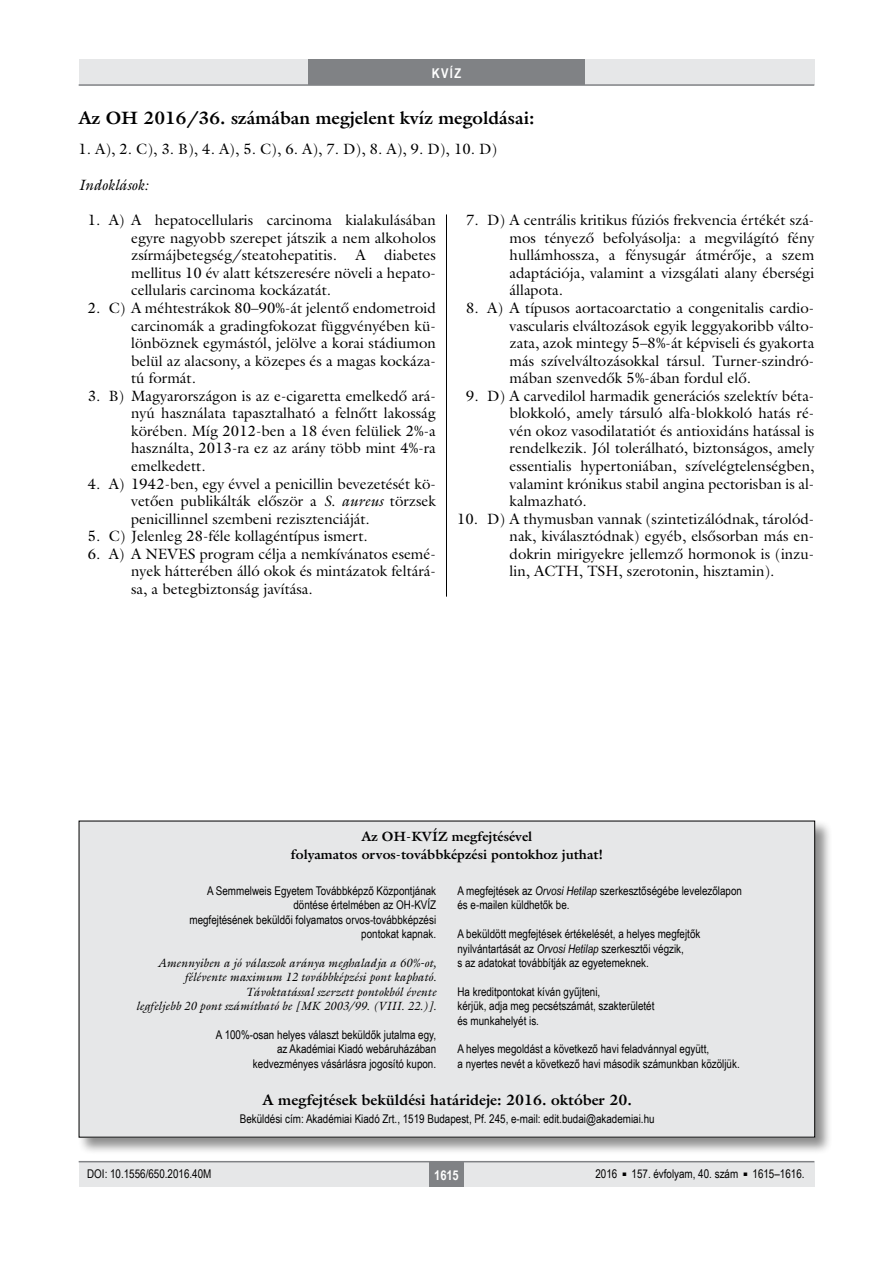
<style>
.page{position:relative;width:893px;height:1263px;background:#fff}
.page>*{position:absolute;margin:0;border:0;box-sizing:border-box;transform-origin:0 0}
.alcimbold{font:700 18px "Galliard Reg";color:#000}
.Body_tompa{font:15px/17.5px "Galliard Reg";color:#000;text-align:justify}
.Rendezvenyek{font:700 15px "Galliard Reg";color:#000}
.Body_tompa-2{font:italic 15px "Galliard Reg";color:#000}
.Rendezvenyek-2{font:700 13.5px/18px "Galliard Reg";color:#000;text-align:center}
.t1{font:700 13.5px "Arial Narrow";letter-spacing:.05em;color:#fff}
.Rendezvenyek-3{font:12px/14.4px "Arial Narrow";color:#000;text-align:right}
.Rendezvenyek-4{font:italic 12px/14.4px "Galliard Reg";color:#000;text-align:right}
.pagina{font:12px "Arial Narrow";color:#000}
.s1{font-style:italic}
</style>
<div class="page">
<div style="left:79px;top:1161px;width:735px;height:25px;background:#e6e7e8"></div>
<div style="left:429px;top:1161px;width:34px;height:25px;background:#808285"></div>
<hr style="left:79px;top:1161px;width:735px;height:1px;background:#808285">
<div style="left:79px;top:60px;width:735px;height:25px;background:#e6e7e8"></div>
<div style="left:308px;top:60px;width:277px;height:25px;background:#808285"></div>
<hr style="left:79px;top:84px;width:735px;height:2px;background:#808285">
<hr style="left:446px;top:214px;width:1px;height:383px;background:#000">
<div style="left:78px;top:820px;width:755px;height:335px;background:#000;opacity:.45"></div>
<div style="left:79px;top:821px;width:736px;height:316px;background:#e6e7e8"></div>
<p class="t1" style="left:432px;top:63px;width:31px">KVÍZ</p>
<p class="alcimbold" style="left:78px;top:106px;width:458px">Az OH 2016/36. számában megjelent kvíz megoldásai:</p>
<p class="Body_tompa" style="left:78px;top:139px;width:420px">1. A), 2. C), 3. B), 4. A), 5. C), 6. A), 7. D), 8. A), 9. D), 10. D)</p>
<p class="Body_tompa-2" style="left:78px;top:175px;width:71px">Indoklások:</p>
<p class="Body_tompa" style="left:131px;top:211px;width:306px;text-indent:-43px">1. A) A hepatocellularis carcinoma kialakulásában egyre nagyobb szerepet játszik a nem alkoholos zsírmájbetegség/steatohepatitis. A diabetes mellitus 10 év alatt kétszeresére növeli a hepato&shy;cellularis carcinoma kockázatát.</p>
<p class="Body_tompa" style="left:131px;top:299px;width:306px;text-indent:-43px">2. C) A méhtestrákok 80–90%-át jelentő endometroid carcinomák a gradingfokozat függvényében kü&shy;lönböznek egymástól, jelölve a korai stádiumon belül az alacsony, a közepes és a magas kockáza&shy;tú formát.</p>
<p class="Body_tompa" style="left:131px;top:387px;width:306px;text-indent:-43px">3. B) Magyarországon is az e-cigaretta emelkedő ará&shy;nyú használata tapasztalható a felnőtt lakosság körében. Míg 2012-ben a 18 éven felüliek 2%-a használta, 2013-ra ez az arány több mint 4%-ra emelkedett.</p>
<p class="Body_tompa" style="left:131px;top:474px;width:306px;text-indent:-43px">4. A) 1942-ben, egy évvel a penicillin bevezetését kö&shy;vetően publikálták először a <span class="s1">S. aureus</span> törzsek penicillinnel szembeni rezisztenciáját.</p>
<p class="Body_tompa" style="left:88px;top:527px;width:282px">5. C) Jelenleg 28-féle kollagéntípus ismert.</p>
<p class="Body_tompa" style="left:131px;top:545px;width:306px;text-indent:-43px">6. A) A NEVES program célja a nemkívánatos esemé&shy;nyek hátterében álló okok és mintázatok feltárá&shy;sa, a betegbiztonság javítása.</p>
<p class="Body_tompa" style="left:510px;top:211px;width:306px;text-indent:-43px">7. D) A centrális kritikus fúziós frekvencia értékét szá&shy;mos tényező befolyásolja: a megvilágító fény hullámhossza, a fénysugár átmérője, a szem adaptációja, valamint a vizsgálati alany éberségi állapota.</p>
<p class="Body_tompa" style="left:510px;top:299px;width:306px;text-indent:-43px">8. A) A típusos aortacoarctatio a congenitalis cardio&shy;vascularis elváltozások egyik leggyakoribb válto&shy;zata, azok mintegy 5–8%-át képviseli és gyakorta más szívelváltozásokkal társul. Turner-szindró&shy;mában szenvedők 5%-ában fordul elő.</p>
<p class="Body_tompa" style="left:510px;top:387px;width:306px;text-indent:-43px">9. D) A carvedilol harmadik generációs szelektív béta&shy;blokkoló, amely társuló alfa-blokkoló hatás ré&shy;vén okoz vasodilatatiót és antioxidáns hatással is rendelkezik. Jól tolerálható, biztonságos, amely essentialis hypertoniában, szívelégtelenségben, valamint krónikus stabil angina pectorisban is al&shy;kalmazható.</p>
<p class="Body_tompa" style="left:510px;top:510px;width:306px;text-indent:-52px">10. D) A thymusban vannak (szintetizálódnak, tárolód&shy;nak, kiválasztódnak) egyéb, elsősorban más en&shy;dokrin mirigyekre jellemző hormonok is (inzu&shy;lin, ACTH, TSH, szerotonin, hisztamin).</p>
<p class="Rendezvenyek-2" style="left:291px;top:827px;width:313px">Az OH-KVÍZ megfejtésével<br>folyamatos orvos-továbbképzési pontokhoz juthat!</p>
<p class="Rendezvenyek-3" style="left:207px;top:883px;width:231px">A Semmelweis Egyetem Továbbképző Központjának</p>
<p class="Rendezvenyek-3" style="left:293px;top:897px;width:144px">döntése értelmében az OH-KVÍZ</p>
<p class="Rendezvenyek-3" style="left:189px;top:912px;width:248px">megfejtésének beküldői folyamatos orvos-továbbképzési</p>
<p class="Rendezvenyek-3" style="left:361px;top:926px;width:76px">pontokat kapnak.</p>
<p class="Rendezvenyek-4" style="left:136px;top:955px;width:302px">Amennyiben a jó válaszok aránya meghaladja a 60%-ot, félévente maximum 12 továbbképzési pont kapható.<br>Távoktatással szerzett pontokból évente<br>legfeljebb 20 pont számítható be [MK 2003/99. (VIII. 22.)].</p>
<p class="Rendezvenyek-3" style="left:216px;top:1027px;width:222px">A 100%-osan helyes választ beküldők jutalma egy, az Akadémiai Kiadó webáruházában kedvezményes vásárlásra jogosító kupon.</p>
<p class="Rendezvenyek-3" style="left:457px;top:883px;width:286px;text-align:left">A megfejtések az <span class="s1">Orvosi Hetilap</span> szerkesztőségébe levelezőlapon és e-mailen küldhetők be.</p>
<p class="Rendezvenyek-3" style="left:457px;top:926px;width:244px">A beküldött megfejtések értékelését, a helyes megfejtők</p>
<p class="Rendezvenyek-3" style="left:457px;top:941px;width:228px">nyilvántartását az <span class="s1">Orvosi Hetilap</span> szerkesztői végzik,</p>
<p class="Rendezvenyek-3" style="left:457px;top:955px;width:193px">s az adatokat továbbítják az egyetemeknek.</p>
<p class="Rendezvenyek-3" style="left:457px;top:984px;width:144px">Ha kreditpontokat kíván gyűjteni,</p>
<p class="Rendezvenyek-3" style="left:457px;top:998px;width:198px">kérjük, adja meg pecsétszámát, szakterületét</p>
<p class="Rendezvenyek-3" style="left:457px;top:1013px;width:83px">és munkahelyét is.</p>
<p class="Rendezvenyek-3" style="left:457px;top:1041px;width:253px">A helyes megoldást a következő havi feladvánnyal együtt,</p>
<p class="Rendezvenyek-3" style="left:457px;top:1056px;width:284px">a nyertes nevét a következő havi második számunkban közöljük.</p>
<p class="Rendezvenyek" style="left:263px;top:1090px;width:371px">A megfejtések beküldési határideje: 2016. október 20.</p>
<p class="Rendezvenyek-3" style="left:240px;top:1111px;width:416px">Beküldési cím: Akadémiai Kiadó Zrt., 1519 Budapest, Pf. 245, e-mail: edit.budai@akademiai.hu</p>
<p class="pagina" style="left:87px;top:1165px;width:126px">DOI: 10.1556/650.2016.40M</p>
<p class="t1" style="left:434px;top:1165px;width:26px">1615</p>
<p class="Rendezvenyek-3" style="left:595px;top:1166px;width:211px">2016 <sup>■</sup> 157. évfolyam, 40. szám <sup>■</sup> 1615–1616.</p>
</div>
